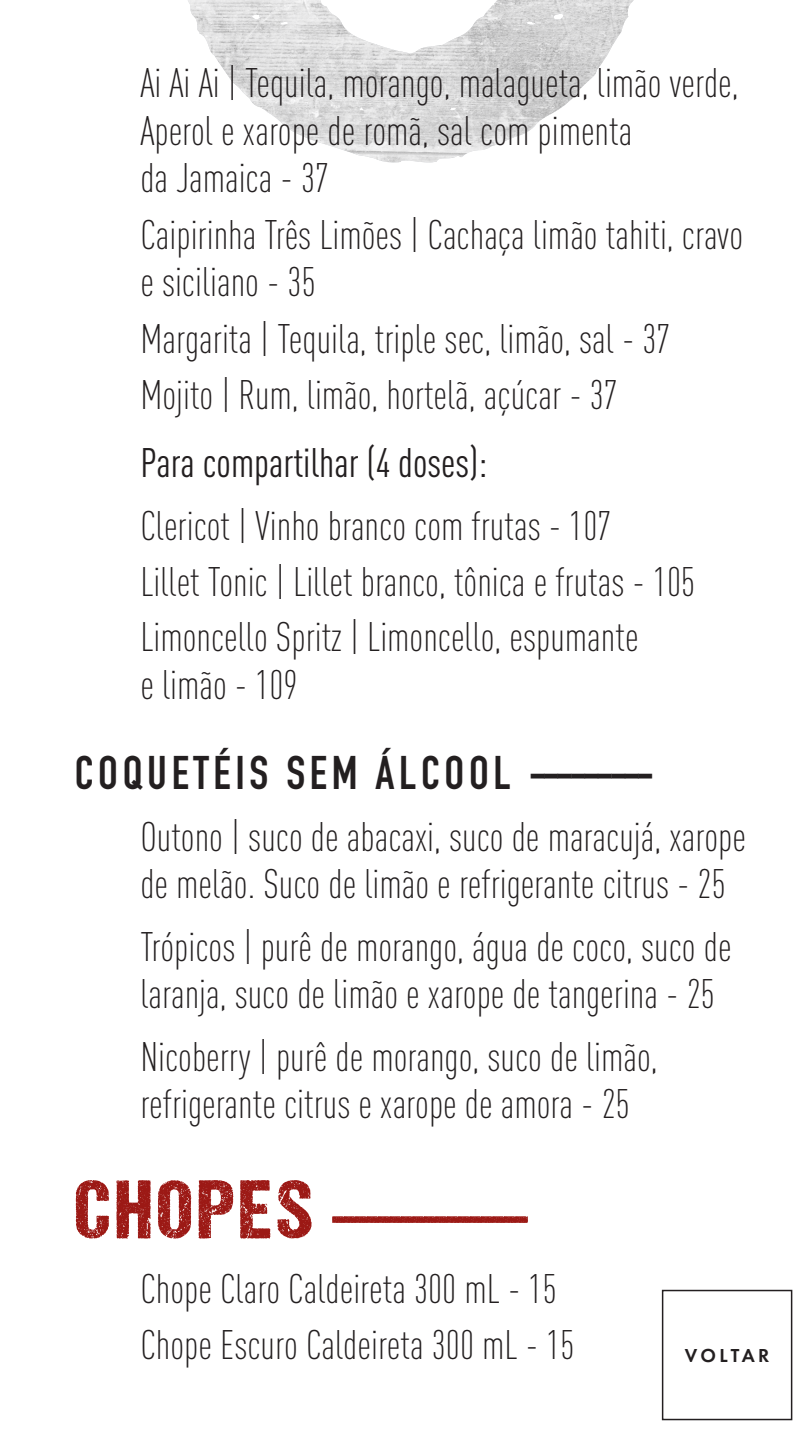
<style>
.page{position:relative;width:810px;height:1440px;background:#fff}
.page>*{position:absolute;margin:0;border:0;box-sizing:border-box;transform-origin:0 0}
.t1{font:60.53px "DCC Ash";color:#9c1915}
.t2{font:700 46.5px "DIN Condensed";letter-spacing:.1em;color:#231f20}
.t3{font:300 40.72px/47.5px "DIN Cond";color:#231f20}
.t4{font:40.72px "DIN Cond";color:#231f20}
.t5{font:600 19.5px "Futura PT";letter-spacing:.17em;color:#231f20}
.s1{font-size:83.47px}
</style>
<div class="page">
<img style="left:188px;top:0;width:446px;height:162px">
<div style="left:662px;top:1290px;width:130px;height:130px;border:2px solid #231f20"></div>
<p class="t3" style="left:140px;top:59px;width:600px">Ai Ai Ai | Tequila, morango, malagueta, limão verde,<br>Aperol e xarope de romã, sal com pimenta<br>da Jamaica - 37</p>
<p class="t3" style="left:140px;top:211px;width:604px">Caipirinha Três Limões | Cachaça limão tahiti, cravo e siciliano - 35</p>
<p class="t3" style="left:140px;top:314px;width:532px">Margarita | Tequila, triple sec, limão, sal - 37</p>
<p class="t3" style="left:140px;top:371px;width:479px">Mojito | Rum, limão, hortelã, açúcar - 37</p>
<p class="t4" style="left:140px;top:439px;width:348px">Para compartilhar (4 doses):</p>
<p class="t3" style="left:140px;top:502px;width:473px">Clericot | Vinho branco com frutas - 107</p>
<p class="t3" style="left:140px;top:558px;width:556px">Lillet Tonic | Lillet branco, tônica e frutas - 105</p>
<p class="t3" style="left:140px;top:613px;width:500px">Limoncello Spritz | Limoncello, espumante e limão - 109</p>
<p class="t2" style="left:75px;top:741px;width:581px">COQUETÉIS SEM ÁLCOOL ---------</p>
<p class="t3" style="left:140px;top:813px;width:607px">Outono | suco de abacaxi, suco de maracujá, xarope de melão. Suco de limão e refrigerante citrus - 25</p>
<p class="t3" style="left:140px;top:923px;width:593px">Trópicos | purê de morango, água de coco, suco de laranja, suco de limão e xarope de tangerina - 25</p>
<p class="t3" style="left:140px;top:1033px;width:519px">Nicoberry | purê de morango, suco de limão, refrigerante citrus e xarope de amora - 25</p>
<p class="t1" style="left:75px;top:1185px;width:456px"><span class="s1">CHOPES</span> -----------------</p>
<p class="t3" style="left:140px;top:1265px;width:418px">Chope Claro Caldeireta 300 mL - 15</p>
<p class="t3" style="left:140px;top:1321px;width:436px">Chope Escuro Caldeireta 300 mL - 15</p>
<p class="t5" style="left:685px;top:1344px;width:86px">VOLTAR</p>
</div>
